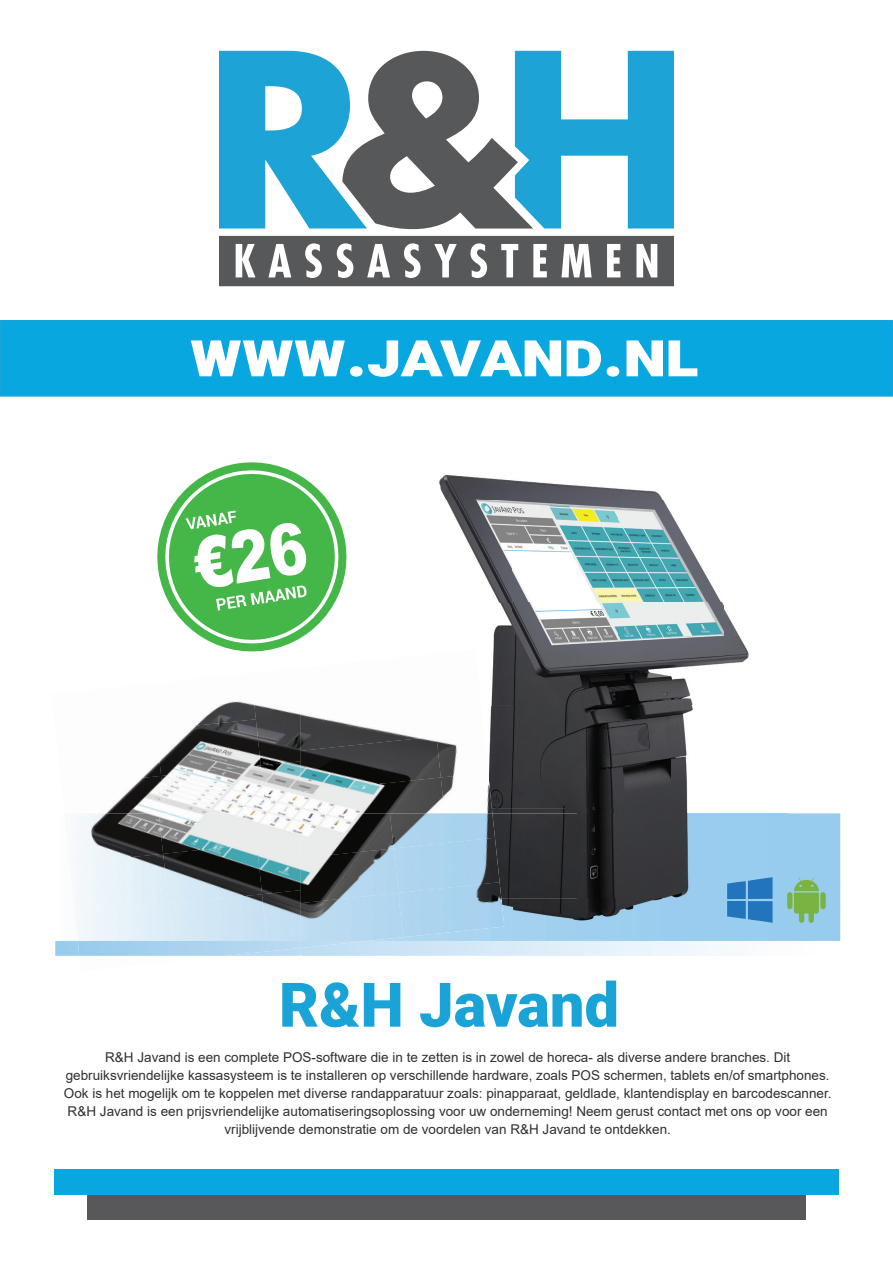
<style>
.page{position:relative;width:893px;height:1263px;background:#fff}
.page>*{position:absolute;margin:0;border:0;box-sizing:border-box;transform-origin:0 0}
.t1{font:900 63px "Roboto";color:#fff;scale:1.11 1}
.t2{font:900 61.5px "Roboto";color:#1aa3d7}
.t3{font:13.5px/18px "Arial";color:#312f30;text-align:center}
</style>
<div class="page">
<svg style="left:54px;top:1169px;width:785px;height:51px;background:#3687a5"></svg>
<svg style="left:219px;top:51px;width:455px;height:235px"></svg>
<div style="left:0;top:320px;width:893px;height:77px;background:#08a7e0"></div>
<img style="left:439px;top:474px;width:284px;height:129px">
<img style="left:840px;top:813px;width:1px;height:128px">
<img style="left:491px;top:603px;width:258px;height:103px">
<img style="left:489px;top:706px;width:204px;height:103px">
<img style="left:492px;top:809px;width:196px;height:4px">
<img style="left:495px;top:813px;width:293px;height:85px">
<img style="left:403px;top:898px;width:385px;height:43px">
<img style="left:203px;top:701px;width:48px;height:18px">
<img style="left:251px;top:704px;width:50px;height:57px">
<img style="left:144px;top:764px;width:12px;height:12px">
<img style="left:156px;top:719px;width:105px;height:57px">
<img style="left:107px;top:776px;width:54px;height:36px">
<img style="left:161px;top:765px;width:100px;height:47px">
<img style="left:261px;top:761px;width:40px;height:51px">
<svg style="left:55px;top:812px;width:246px;height:144px"></svg>
<img style="left:64px;top:813px;width:95px;height:51px">
<img style="left:159px;top:813px;width:94px;height:41px">
<img style="left:253px;top:813px;width:48px;height:77px">
<img style="left:70px;top:854px;width:93px;height:60px">
<img style="left:163px;top:844px;width:99px;height:60px">
<img style="left:75px;top:904px;width:93px;height:37px">
<img style="left:168px;top:894px;width:94px;height:47px">
<img style="left:262px;top:890px;width:39px;height:51px">
<img style="left:441px;top:742px;width:16px;height:30px">
<img style="left:301px;top:714px;width:107px;height:22px">
<img style="left:301px;top:736px;width:140px;height:41px">
<img style="left:301px;top:777px;width:140px;height:36px">
<img style="left:441px;top:772px;width:51px;height:41px">
<img style="left:301px;top:813px;width:89px;height:35px">
<img style="left:390px;top:813px;width:105px;height:35px">
<img style="left:301px;top:848px;width:93px;height:45px">
<img style="left:394px;top:838px;width:106px;height:55px">
<img style="left:301px;top:893px;width:102px;height:48px">
<img style="left:398px;top:882px;width:106px;height:55px">
<svg style="left:794px;top:877px;width:25px;height:46px"></svg>
<div style="left:787px;top:892px;width:5px;height:17px;background:#7ab342;border-radius:3px"></div>
<div style="left:820px;top:892px;width:6px;height:17px;background:#7ab342;border-radius:3px"></div>
<svg style="left:727px;top:877px;width:45px;height:46px;background:#3e89c8"></svg>
<svg style="left:157px;top:462px;width:190px;height:190px"></svg>
<h1 class="t1" style="left:190px;top:310px;width:459px">WWW.JAVAND.NL</h1>
<h2 class="t2" style="left:279px;top:962px;width:342px">R&amp;H Javand</h2>
<p class="t3" style="left:64px;top:1048px;width:769px">R&amp;H Javand is een complete POS-software die in te zetten is in zowel de horeca- als diverse andere branches. Dit gebruiksvriendelijke kassasysteem is te installeren op verschillende hardware, zoals POS schermen, tablets en/of smartphones.<br>Ook is het mogelijk om te koppelen met diverse randapparatuur zoals: pinapparaat, geldlade, klantendisplay en barcodescanner.<br>R&amp;H Javand is een prijsvriendelijke automatiseringsoplossing voor uw onderneming! Neem gerust contact met ons op voor een vrijblijvende demonstratie om de voordelen van R&amp;H Javand te ontdekken.</p>
</div>
